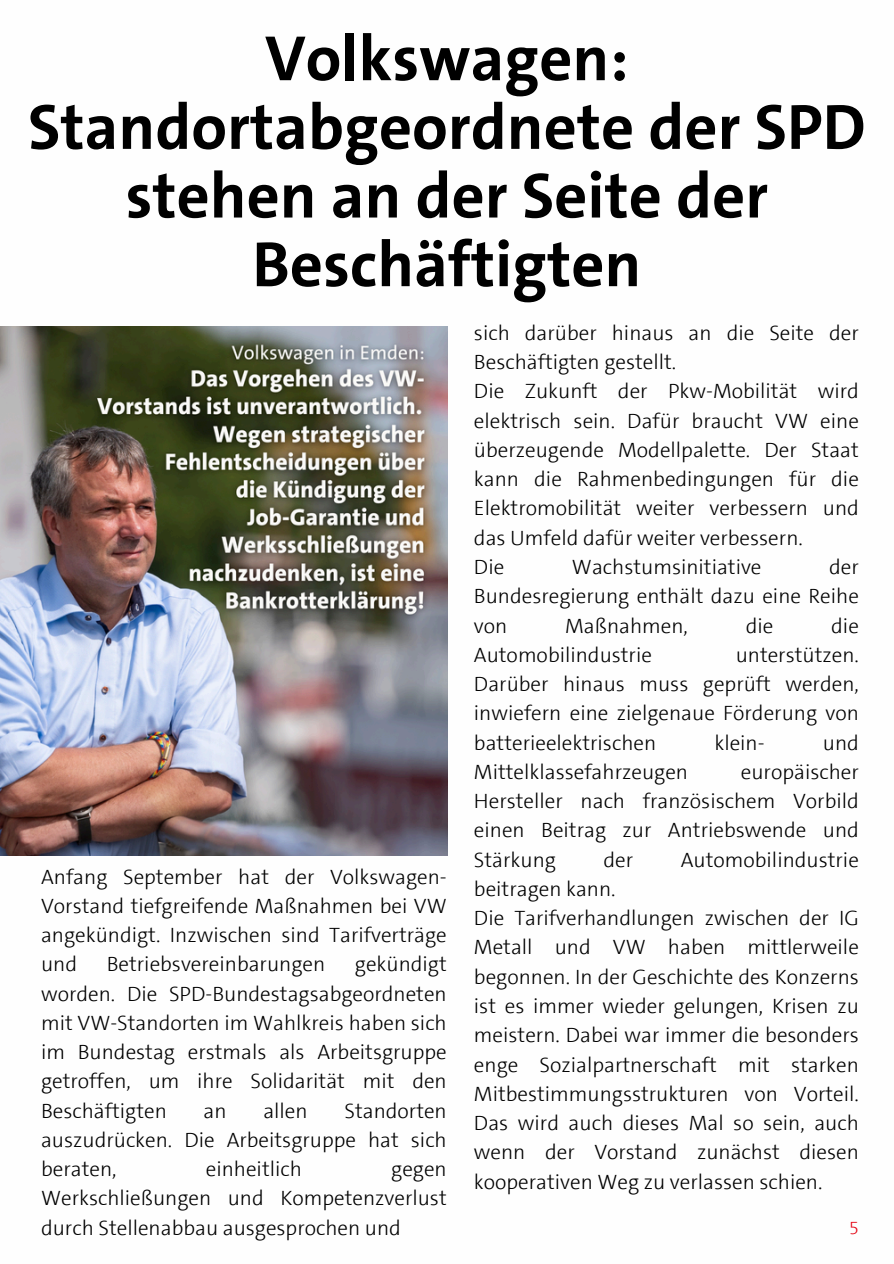
<style>
.page{position:relative;width:894px;height:1264px;background:#fff}
.page>*{position:absolute;margin:0;border:0;box-sizing:border-box;transform-origin:0 0}
.t1{font:700 64.5px/68.7px "SPD The Sans";color:#000;text-align:center}
.t2{font:300 21px/29.2px "SPD The Sans";color:#000;text-align:justify}
.t3{font:300 18px "SPD The Sans";color:#e3000f}
</style>
<div class="page">
<img style="left:0;top:326px;width:447px;height:529px">
<p class="t1" style="left:28px;top:25px;width:839px">Volkswagen:<br>Standortabgeordnete der SPD stehen an der Seite der<br>Beschäftigten</p>
<p class="t2" style="left:41px;top:862px;width:407px">Anfang September hat der Volkswagen-Vorstand tiefgreifende Maßnahmen bei VW angekündigt. Inzwischen sind Tarifverträge und</p>
<p class="t2" style="left:41px;top:949px;width:407px;text-indent:314px">gekündigt worden. Die SPD-Bundestagsabgeordneten mit VW-Standorten im Wahlkreis haben sich im Bundestag erstmals als Arbeitsgruppe getroffen, um ihre Solidarität mit den Beschäftigten</p>
<p class="t2" style="left:107px;top:949px;width:220px">Betriebsvereinbarungen</p>
<p class="t2" style="left:41px;top:1096px;width:407px;text-indent:303px">Standorten auszudrücken. Die Arbeitsgruppe hat sich beraten,</p>
<p class="t2" style="left:203px;top:1096px;width:25px">an</p>
<p class="t2" style="left:263px;top:1096px;width:46px">allen</p>
<p class="t2" style="left:206px;top:1154px;width:98px">einheitlich</p>
<p class="t2" style="left:41px;top:1154px;width:407px;text-indent:350px">gegen Werkschließungen und Kompetenzverlust durch Stellenabbau ausgesprochen und</p>
<p class="t2" style="left:474px;top:318px;width:386px">sich darüber hinaus an die Seite der<br>Beschäftigten gestellt.</p>
<p class="t2" style="left:474px;top:377px;width:386px">Die Zukunft der Pkw-Mobilität wird elektrisch sein. Dafür braucht VW eine überzeugende Modellpalette. Der Staat kann die Rahmenbedingungen für die Elektromobilität weiter verbessern und das Umfeld dafür weiter verbessern.</p>
<p class="t2" style="left:474px;top:552px;width:32px">Die</p>
<p class="t2" style="left:572px;top:552px;width:191px">Wachstumsinitiative</p>
<p class="t2" style="left:474px;top:552px;width:386px;text-indent:355px">der Bundesregierung enthält dazu eine Reihe von</p>
<p class="t2" style="left:565px;top:611px;width:124px">Maßnahmen,</p>
<p class="t2" style="left:745px;top:611px;width:29px">die</p>
<p class="t2" style="left:831px;top:611px;width:29px">die</p>
<p class="t2" style="left:474px;top:640px;width:179px">Automobilindustrie</p>
<p class="t2" style="left:474px;top:640px;width:386px;text-indent:261px">unterstützen.<br>Darüber hinaus muss geprüft werden, inwiefern eine zielgenaue Förderung von batterieelektrischen</p>
<p class="t2" style="left:714px;top:728px;width:52px">klein-</p>
<p class="t2" style="left:822px;top:728px;width:38px">und</p>
<p class="t2" style="left:474px;top:757px;width:215px">Mittelklassefahrzeugen</p>
<p class="t2" style="left:474px;top:757px;width:386px;text-indent:267px">europäischer Hersteller nach französischem Vorbild einen Beitrag zur Antriebswende und Stärkung</p>
<p class="t2" style="left:603px;top:845px;width:31px">der</p>
<p class="t2" style="left:680px;top:845px;width:179px">Automobilindustrie</p>
<p class="t2" style="left:474px;top:874px;width:143px">beitragen kann.</p>
<p class="t2" style="left:474px;top:903px;width:386px">Die Tarifverhandlungen zwischen der IG Metall und VW haben mittlerweile begonnen. In der Geschichte des Konzerns ist es immer wieder gelungen, Krisen zu meistern. Dabei war immer die besonders enge Sozialpartnerschaft mit starken Mitbestimmungsstrukturen von Vorteil.<br>Das wird auch dieses Mal so sein, auch wenn der Vorstand zunächst diesen kooperativen Weg zu verlassen schien.</p>
<p class="t3" style="left:848px;top:1216px;width:11px">5</p>
</div>
